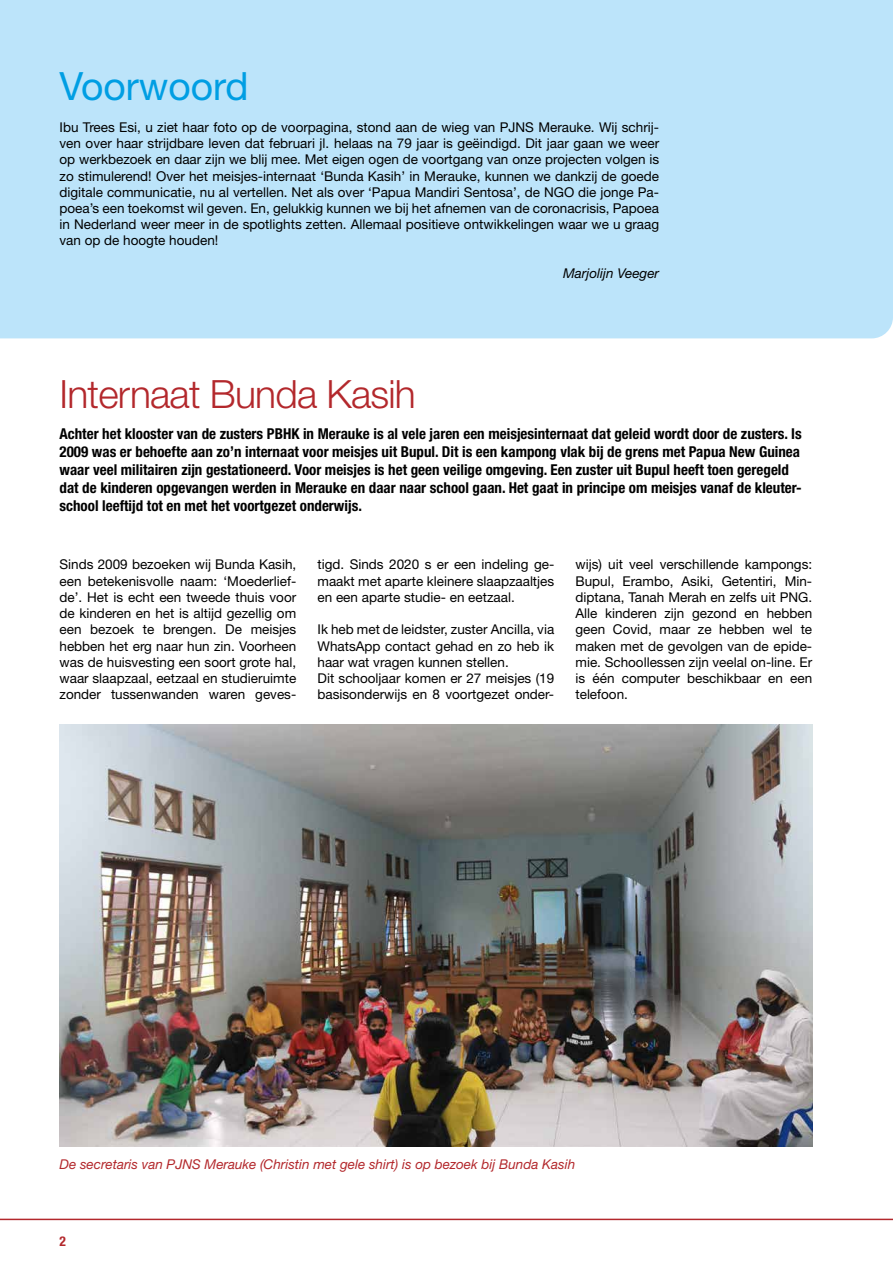
<style>
.page{position:relative;width:893px;height:1263px;background:#fff}
.page>*{position:absolute;margin:0;border:0;box-sizing:border-box;transform-origin:0 0}
.t1{font:300 39px "Helvetica Neue";letter-spacing:-.02em;color:#b3282c}
.t2{font:39px "Helvetica Neue";color:#009ee3}
.t3{font:700 condensed 15px/18px "Helvetica Neue";color:#000}
.t4{font:13.5px/16.2px "Helvetica Neue";color:#000;text-align:justify}
.t5{font:italic 13.5px "Helvetica Neue";color:#b3282c}
.t6{font:italic 13.5px "Helvetica Neue";color:#000}
.t7{font:700 condensed 13.5px "Helvetica Neue";color:#b3282c}
</style>
<div class="page">
<div style="left:0;top:0;width:893px;height:338px;background:#bce4fa"></div>
<img style="left:60px;top:724px;width:752px;height:423px">
<hr style="left:0;top:1219px;width:893px;height:1px;background:#b3282c">
<h1 class="t2" style="left:60px;top:62px;width:191px">Voorwoord</h1>
<p class="t4" style="left:60px;top:119px;width:601px">Ibu Trees Esi, u ziet haar foto op de voorpagina, stond aan de wieg van PJNS Merauke. Wij schrij&shy;ven over haar strijdbare leven dat februari jl. helaas na 79 jaar is geëindigd. Dit jaar gaan we weer op werkbezoek en daar zijn we blij mee. Met eigen ogen de voortgang van onze projecten volgen is zo stimulerend! Over het meisjes-internaat ‘Bunda Kasih’ in Merauke, kunnen we dankzij de goede digitale communicatie, nu al vertellen. Net als over ‘Papua Mandiri Sentosa’, de NGO die jonge Pa&shy;poea’s een toekomst wil geven. En, gelukkig kunnen we bij het afnemen van de coronacrisis, Papoea in Nederland weer meer in de spotlights zetten. Allemaal positieve ontwikkelingen waar we u graag van op de hoogte houden!</p>
<p class="t6" style="left:563px;top:265px;width:97px">Marjolijn Veeger</p>
<h1 class="t1" style="left:60px;top:370px;width:358px">Internaat Bunda Kasih</h1>
<p class="t3" style="left:60px;top:424px;width:744px">Achter het klooster van de zusters PBHK in Merauke is al vele jaren een meisjesinternaat dat geleid wordt door de zusters. Is 2009 was er behoefte aan zo’n internaat voor meisjes uit Bupul. Dit is een kampong vlak bij de grens met Papua New Guinea waar veel militairen zijn gestationeerd. Voor meisjes is het geen veilige omgeving. Een zuster uit Bupul heeft toen geregeld dat de kinderen opgevangen werden in Merauke en daar naar school gaan. Het gaat in principe om meisjes vanaf de kleuter&shy;school leeftijd tot en met het voortgezet onderwijs.</p>
<p class="t4" style="left:60px;top:556px;width:238px">Sinds 2009 bezoeken wij Bunda Kasih, een betekenisvolle naam: ‘Moederlief&shy;de’. Het is echt een tweede thuis voor de kinderen en het is altijd gezellig om een bezoek te brengen. De meisjes hebben het erg naar hun zin. Voorheen was de huisvesting een soort grote hal, waar slaapzaal, eetzaal en studieruimte zonder tussenwanden waren geves-</p>
<p class="t4" style="left:317px;top:556px;width:238px">tigd. Sinds 2020 s er een indeling ge&shy;maakt met aparte kleinere slaapzaaltjes en een aparte studie- en eetzaal.</p>
<p class="t4" style="left:317px;top:621px;width:238px;text-align:left">Ik heb met de leidster, zuster Ancilla, via WhatsApp contact gehad en zo heb ik haar wat vragen kunnen stellen.<br>Dit schooljaar komen er 27 meisjes (19 basisonderwijs en 8 voortgezet onder-</p>
<p class="t4" style="left:575px;top:556px;width:238px">wijs) uit veel verschillende kampongs:<br>Bupul, Erambo, Asiki, Getentiri, Min&shy;diptana, Tanah Merah en zelfs uit PNG.<br>Alle kinderen zijn gezond en hebben geen Covid, maar ze hebben wel te maken met de gevolgen van de epide&shy;mie. Schoollessen zijn veelal on-line. Er is één computer beschikbaar en een telefoon.</p>
<p class="t5" style="left:60px;top:1156px;width:517px">De secretaris van PJNS Merauke (Christin met gele shirt) is op bezoek bij Bunda Kasih</p>
<p class="t7" style="left:60px;top:1233px;width:8px">2</p>
</div>
